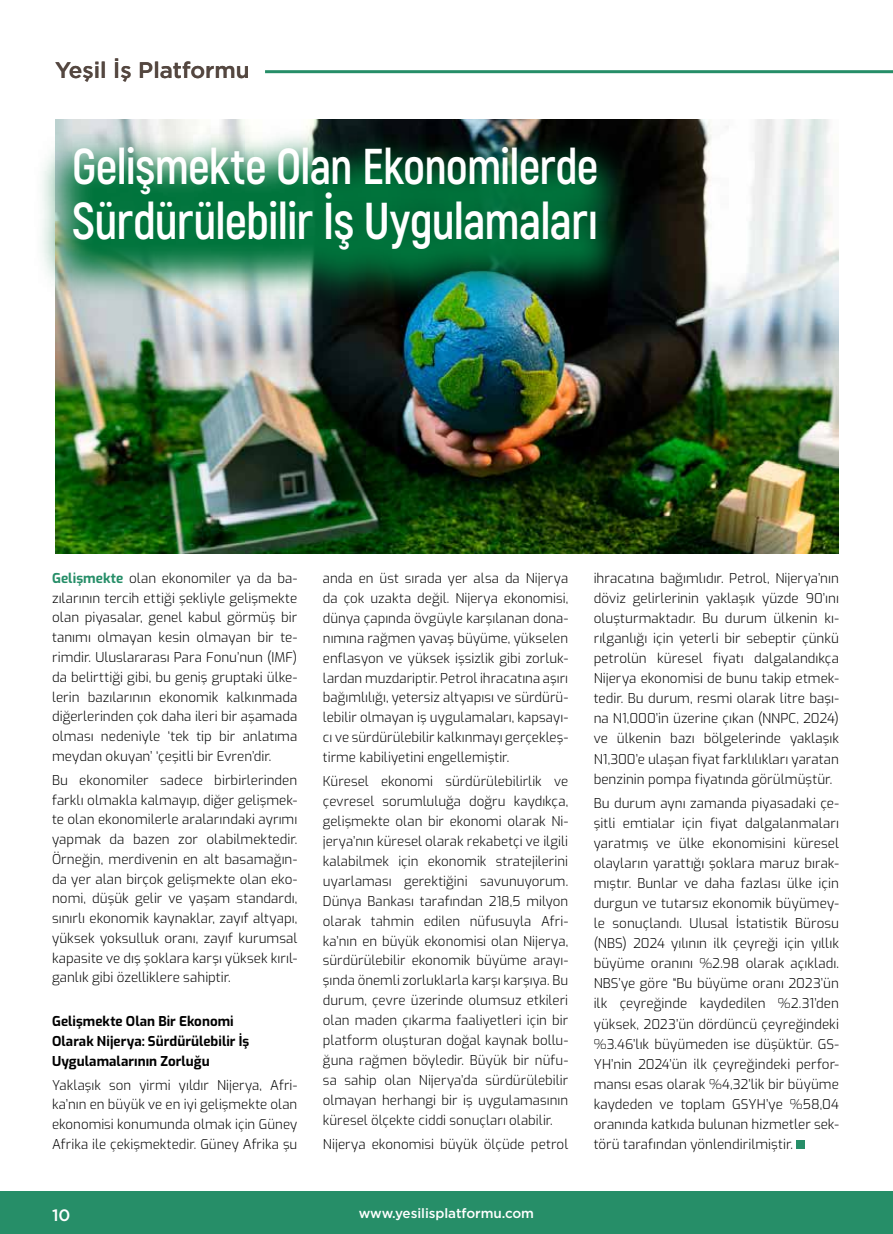
<style>
.page{position:relative;width:893px;height:1234px;background:#fff}
.page>*{position:absolute;margin:0;border:0;box-sizing:border-box;transform-origin:0 0}
.t1{font:700 51.75px "Akrobat";letter-spacing:-.02em;color:#fff;scale:.95 1}
.t2{font:700 50.25px "Akrobat";letter-spacing:-.02em;color:#fff;scale:.95 1}
.t3{font:500 22.5px "Gotham";color:#544740}
.t4{font:500 16.5px "Gotham";color:#fff}
.t5{font:300 13.5px/20.1px "Exo";letter-spacing:.005em;color:#000;text-align:justify}
.t6{font:700 13.5px/19.8px "Exo";letter-spacing:.005em;color:#000}
.t7{font:500 13.5px "Gotham";letter-spacing:-.005em;color:#fff}
.s1{font-weight:700;color:#268e68}
</style>
<div class="page">
<img style="left:55px;top:119px;width:784px;height:434px">
<hr style="left:265px;top:70px;width:628px;height:3px;background:#268e68">
<div style="left:0;top:1191px;width:893px;height:42px;background:#268e68"></div>
<img style="left:42px;top:128px;width:596px;height:183px">
<div style="left:796px;top:1140px;width:9px;height:8px;background:#268e68"></div>
<h3 class="t3" style="left:55px;top:55px;width:196px">Yeşil İş Platformu</h3>
<h2 class="t2" style="left:72px;top:135px;width:555px">Gelişmekte Olan Ekonomilerde</h2>
<h1 class="t1" style="left:72px;top:189px;width:555px">Sürdürülebilir İş Uygulamaları</h1>
<p class="t5" style="left:52px;top:567px;width:247px"><span class="s1">Gelişmekte</span> olan ekonomiler ya da ba&shy;zılarının tercih ettiği şekliyle gelişmekte olan piyasalar, genel kabul görmüş bir tanımı olmayan kesin olmayan bir te&shy;rimdir. Uluslararası Para Fonu’nun (IMF) da belirttiği gibi, bu geniş gruptaki ülke&shy;lerin bazılarının ekonomik kalkınmada diğerlerinden çok daha ileri bir aşamada olması nedeniyle ‘tek tip bir anlatıma meydan okuyan’ ‘çeşitli bir Evren’dir.</p>
<p class="t5" style="left:52px;top:769px;width:247px">Bu ekonomiler sadece birbirlerinden farklı olmakla kalmayıp, diğer gelişmek&shy;te olan ekonomilerle aralarındaki ayrımı yapmak da bazen zor olabilmektedir.<br>Örneğin, merdivenin en alt basamağın&shy;da yer alan birçok gelişmekte olan eko&shy;nomi, düşük gelir ve yaşam standardı, sınırlı ekonomik kaynaklar, zayıf altyapı, yüksek yoksulluk oranı, zayıf kurumsal kapasite ve dış şoklara karşı yüksek kırıl&shy;ganlık gibi özelliklere sahiptir.</p>
<p class="t6" style="left:52px;top:1010px;width:199px">Gelişmekte Olan Bir Ekonomi<br>Olarak Nijerya: Sürdürülebilir İş<br>Uygulamalarının Zorluğu</p>
<p class="t5" style="left:52px;top:1073px;width:247px">Yaklaşık son yirmi yıldır Nijerya, Afri&shy;ka’nın en büyük ve en iyi gelişmekte olan ekonomisi konumunda olmak için Güney Afrika ile çekişmektedir. Güney Afrika şu</p>
<p class="t5" style="left:323px;top:567px;width:247px">anda en üst sırada yer alsa da Nijerya da çok uzakta değil. Nijerya ekonomisi, dünya çapında övgüyle karşılanan dona&shy;nımına rağmen yavaş büyüme, yükselen enflasyon ve yüksek işsizlik gibi zorluk&shy;lardan muzdariptir. Petrol ihracatına aşırı bağımlılığı, yetersiz altyapısı ve sürdürü&shy;lebilir olmayan iş uygulamaları, kapsayı&shy;cı ve sürdürülebilir kalkınmayı gerçekleş&shy;tirme kabiliyetini engellemiştir.</p>
<p class="t5" style="left:323px;top:770px;width:247px">Küresel ekonomi sürdürülebilirlik ve çevresel sorumluluğa doğru kaydıkça, gelişmekte olan bir ekonomi olarak Ni&shy;jerya’nın küresel olarak rekabetçi ve ilgili kalabilmek için ekonomik stratejilerini uyarlaması gerektiğini savunuyorum.<br>Dünya Bankası tarafından 218,5 milyon olarak tahmin edilen nüfusuyla Afri&shy;ka’nın en büyük ekonomisi olan Nijerya, sürdürülebilir ekonomik büyüme arayı&shy;şında önemli zorluklarla karşı karşıya. Bu durum, çevre üzerinde olumsuz etkileri olan maden çıkarma faaliyetleri için bir platform oluşturan doğal kaynak bollu&shy;ğuna rağmen böyledir. Büyük bir nüfu&shy;sa sahip olan Nijerya’da sürdürülebilir olmayan herhangi bir iş uygulamasının küresel ölçekte ciddi sonuçları olabilir.</p>
<p class="t5" style="left:323px;top:1132px;width:247px">Nijerya ekonomisi büyük ölçüde petrol</p>
<p class="t4" style="left:52px;top:1203px;width:20px">10</p>
<p class="t7" style="left:359px;top:1204px;width:177px">www.yesilisplatformu.com</p>
<p class="t5" style="left:594px;top:567px;width:247px">ihracatına bağımlıdır. Petrol, Nijerya’nın döviz gelirlerinin yaklaşık yüzde 90’ını oluşturmaktadır. Bu durum ülkenin kı&shy;rılganlığı için yeterli bir sebeptir çünkü petrolün küresel fiyatı dalgalandıkça Nijerya ekonomisi de bunu takip etmek&shy;tedir. Bu durum, resmi olarak litre başı&shy;na N1,000’in üzerine çıkan (NNPC, 2024) ve ülkenin bazı bölgelerinde yaklaşık N1,300’e ulaşan fiyat farklılıkları yaratan benzinin pompa fiyatında görülmüştür.</p>
<p class="t5" style="left:594px;top:792px;width:247px">Bu durum aynı zamanda piyasadaki çe&shy;şitli emtialar için fiyat dalgalanmaları yaratmış ve ülke ekonomisini küresel olayların yarattığı şoklara maruz bırak&shy;mıştır. Bunlar ve daha fazlası ülke için durgun ve tutarsız ekonomik büyümey&shy;le sonuçlandı. Ulusal İstatistik Bürosu (NBS) 2024 yılının ilk çeyreği için yıllık büyüme oranını %2.98 olarak açıkladı.<br>NBS’ye göre “Bu büyüme oranı 2023’ün ilk çeyreğinde kaydedilen %2.31’den yüksek, 2023’ün dördüncü çeyreğindeki %3.46’lık büyümeden ise düşüktür. GS-YH’nin 2024’ün ilk çeyreğindeki perfor&shy;mansı esas olarak %4,32’lik bir büyüme kaydeden ve toplam GSYH’ye %58,04 oranında katkıda bulunan hizmetler sek&shy;törü tarafından yönlendirilmiştir.</p>
</div>
